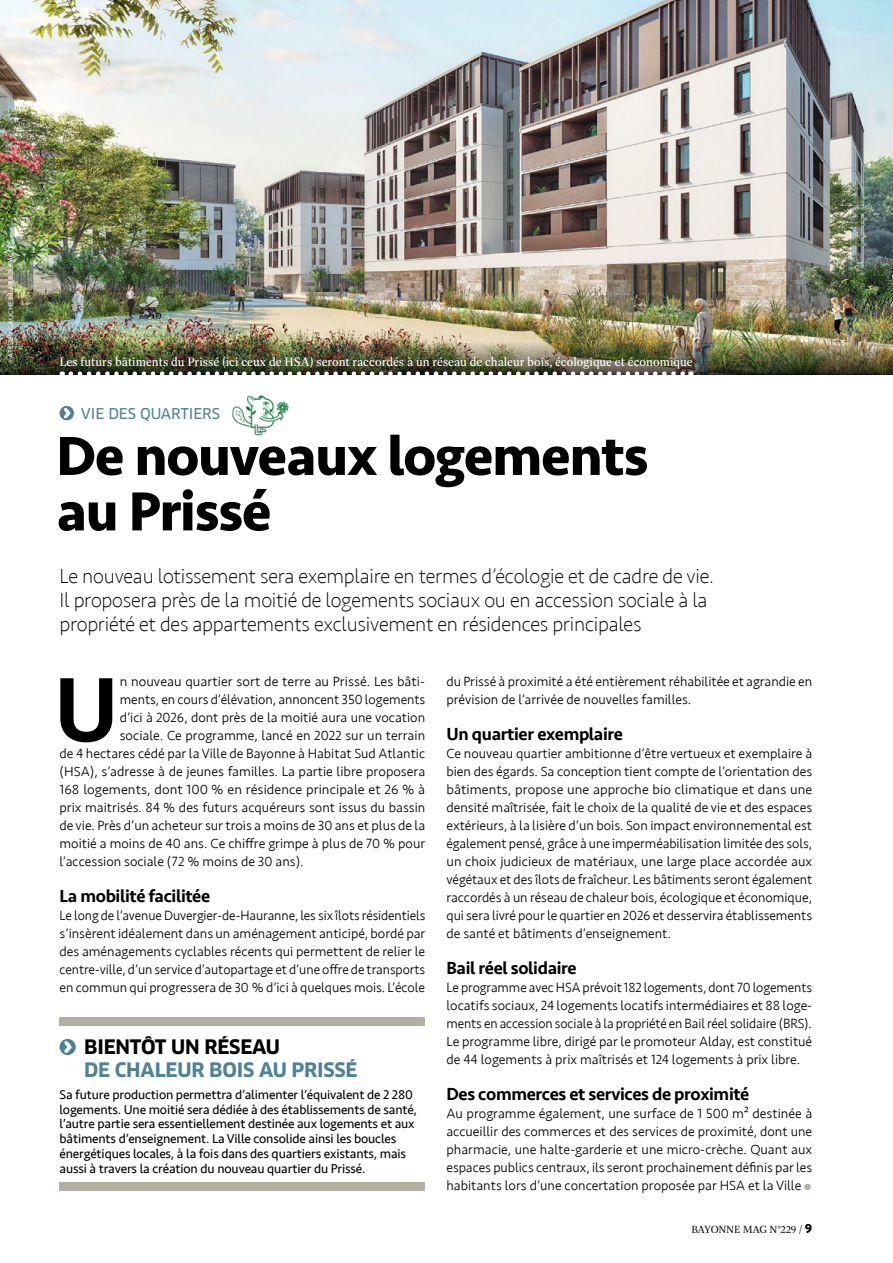
<style>
.page{position:relative;width:893px;height:1263px;background:#fff}
.page>*{position:absolute;margin:0;border:0;box-sizing:border-box;transform-origin:0 0}
.t1{font:500 94.5px "Seravek";color:#000}
.t2{font:700 57px/55.5px "Seravek";letter-spacing:-.02em;color:#000}
.t3{font:200 21px/24px "Seravek";letter-spacing:-.01em;color:#000}
.t4{font:700 19.5px/22.5px "Clan OT";letter-spacing:-.01em;color:#4d8298}
.t5{font:500 18px "Seravek";letter-spacing:-.02em;color:#000}
.t6{font:14.55px "Clan OT News";letter-spacing:-.01em;color:#4d8298}
.t7{font:300 13.8px/18px "Seravek";color:#000;text-align:justify}
.t8{font:13.2px/14.7px "Seravek";letter-spacing:-.01em;color:#000}
.Legende-Dashiell{font:500 12.3px "Dashiell Bright";color:#fff}
.t9{font:10.5px "Dashiell Bright";letter-spacing:-.015em;color:#000}
.Legende-Dashiell-2{font:6.75px "Seravek";color:#fff;scale:1.11 1}
.s1{color:#000}
.s2{color:#b3aea2}
.s3{font-family:"Seravek";font-weight:700;font-size:13.5px}
</style>
<div class="page">
<img style="left:0;top:0;width:893px;height:341px">
<img style="left:0;top:341px;width:893px;height:33px">
<div style="left:60px;top:406px;width:14px;height:14px;background:#4d8298;border-radius:50%"></div>
<svg style="left:64px;top:408px;width:6px;height:10px"></svg>
<svg style="left:71px;top:371px;width:620px;height:4px"></svg>
<div style="left:60px;top:1039px;width:16px;height:16px;background:#4d8298;border-radius:50%"></div>
<svg style="left:64px;top:1041px;width:8px;height:12px"></svg>
<div style="left:60px;top:1017px;width:365px;height:9px;background:#b3aea2"></div>
<div style="left:60px;top:1182px;width:365px;height:9px;background:#b3aea2"></div>
<img style="left:231px;top:395px;width:58px;height:41px">
<p class="Legende-Dashiell-2" style="left:6px;top:364px;width:107px;rotate:-90deg">©ATELIER GAUCHE-MURU-DUPACQ</p>
<p class="Legende-Dashiell" style="left:60px;top:354px;width:635px">Les futurs bâtiments du Prissé (ici ceux de HSA) seront raccordés à un réseau de chaleur bois, écologique et économique</p>
<p class="t6" style="left:81px;top:405px;width:141px">VIE DES QUARTIERS</p>
<p class="t2" style="left:56px;top:427px;width:594px">De nouveaux logements au Prissé</p>
<p class="t3" style="left:60px;top:564px;width:656px">Le nouveau lotissement sera exemplaire en termes d’écologie et de cadre de vie.<br>Il proposera près de la moitié de logements sociaux ou en accession sociale à la propriété et des appartements exclusivement en résidences principales</p>
<p class="t7" style="left:120px;top:673px;width:307px">n nouveau quartier sort de terre au Prissé. Les bâti-</p>
<p class="t7" style="left:120px;top:691px;width:307px">ments, en cours d’élévation, annoncent 350 logements</p>
<p class="t7" style="left:120px;top:709px;width:307px">d’ici à 2026, dont près de la moitié aura une vocation</p>
<p class="t7" style="left:120px;top:727px;width:307px">sociale. Ce programme, lancé en 2022 sur un terrain</p>
<p class="t7" style="left:60px;top:745px;width:367px">de 4 hectares cédé par la Ville de Bayonne à Habitat Sud Atlantic</p>
<p class="t7" style="left:60px;top:763px;width:367px">(HSA), s’adresse à de jeunes familles. La partie libre proposera</p>
<p class="t7" style="left:60px;top:781px;width:367px">168 logements, dont 100 % en résidence principale et 26 % à</p>
<p class="t7" style="left:60px;top:799px;width:367px">prix maitrisés. 84 % des futurs acquéreurs sont issus du bassin</p>
<p class="t7" style="left:60px;top:817px;width:367px">de vie. Près d’un acheteur sur trois a moins de 30 ans et plus de la</p>
<p class="t7" style="left:60px;top:835px;width:367px">moitié a moins de 40 ans. Ce chiffre grimpe à plus de 70 % pour</p>
<p class="t7" style="left:60px;top:853px;width:246px">l’accession sociale (72 % moins de 30 ans).</p>
<p class="t5" style="left:60px;top:885px;width:152px">La mobilité facilitée</p>
<p class="t7" style="left:60px;top:907px;width:367px">Le long de l’avenue Duvergier-de-Hauranne, les six îlots résidentiels s’insèrent idéalement dans un aménagement anticipé, bordé par des aménagements cyclables récents qui permettent de relier le centre-ville, d’un service d’autopartage et d’une offre de transports en commun qui progressera de 30 % d’ici à quelques mois. L’école</p>
<p class="t1" style="left:54px;top:651px;width:66px">U</p>
<p class="t4" style="left:84px;top:1036px;width:275px"><span class="s1">BIENTÔT UN RÉSEAU<br></span>DE CHALEUR BOIS AU PRISSÉ</p>
<p class="t8" style="left:60px;top:1087px;width:359px">Sa future production permettra d’alimenter l’équivalent de 2 280 logements. Une moitié sera dédiée à des établissements de santé, l’autre partie sera essentiellement destinée aux logements et aux bâtiments d’enseignement. La Ville consolide ainsi les boucles énergétiques locales, à la fois dans des quartiers existants, mais aussi à travers la création du nouveau quartier du Prissé.</p>
<p class="t7" style="left:446px;top:673px;width:367px">du Prissé à proximité a été entièrement réhabilitée et agrandie en prévision de l’arrivée de nouvelles familles.</p>
<p class="t5" style="left:446px;top:723px;width:178px">Un quartier exemplaire</p>
<p class="t7" style="left:446px;top:745px;width:367px">Ce nouveau quartier ambitionne d’être vertueux et exemplaire à bien des égards. Sa conception tient compte de l’orientation des bâtiments, propose une approche bio climatique et dans une densité maîtrisée, fait le choix de la qualité de vie et des espaces extérieurs, à la lisière d’un bois. Son impact environnemental est également pensé, grâce à une imperméabilisation limitée des sols, un choix judicieux de matériaux, une large place accordée aux végétaux et des îlots de fraîcheur. Les bâtiments seront également raccordés à un réseau de chaleur bois, écologique et économique, qui sera livré pour le quartier en 2026 et desservira établissements de santé et bâtiments d’enseignement.</p>
<p class="t5" style="left:446px;top:957px;width:132px">Bail réel solidaire</p>
<p class="t7" style="left:446px;top:979px;width:367px">Le programme avec HSA prévoit 182 logements, dont 70 logements locatifs sociaux, 24 logements locatifs intermédiaires et 88 loge&shy;ments en accession sociale à la propriété en Bail réel solidaire (BRS).<br>Le programme libre, dirigé par le promoteur Alday, est constitué de 44 logements à prix maîtrisés et 124 logements à prix libre.</p>
<p class="t5" style="left:446px;top:1083px;width:304px">Des commerces et services de proximité</p>
<p class="t7" style="left:446px;top:1105px;width:367px">Au programme également, une surface de 1 500 m² destinée à accueillir des commerces et des services de proximité, dont une pharmacie, une halte-garderie et une micro-crèche. Quant aux espaces publics centraux, ils seront prochainement définis par les habitants lors d’une concertation proposée par HSA et la Ville <span class="s2">●</span></p>
<p class="t9" style="left:691px;top:1223px;width:122px">BAYONNE MAG N°229 / <span class="s3">9</span></p>
</div>
